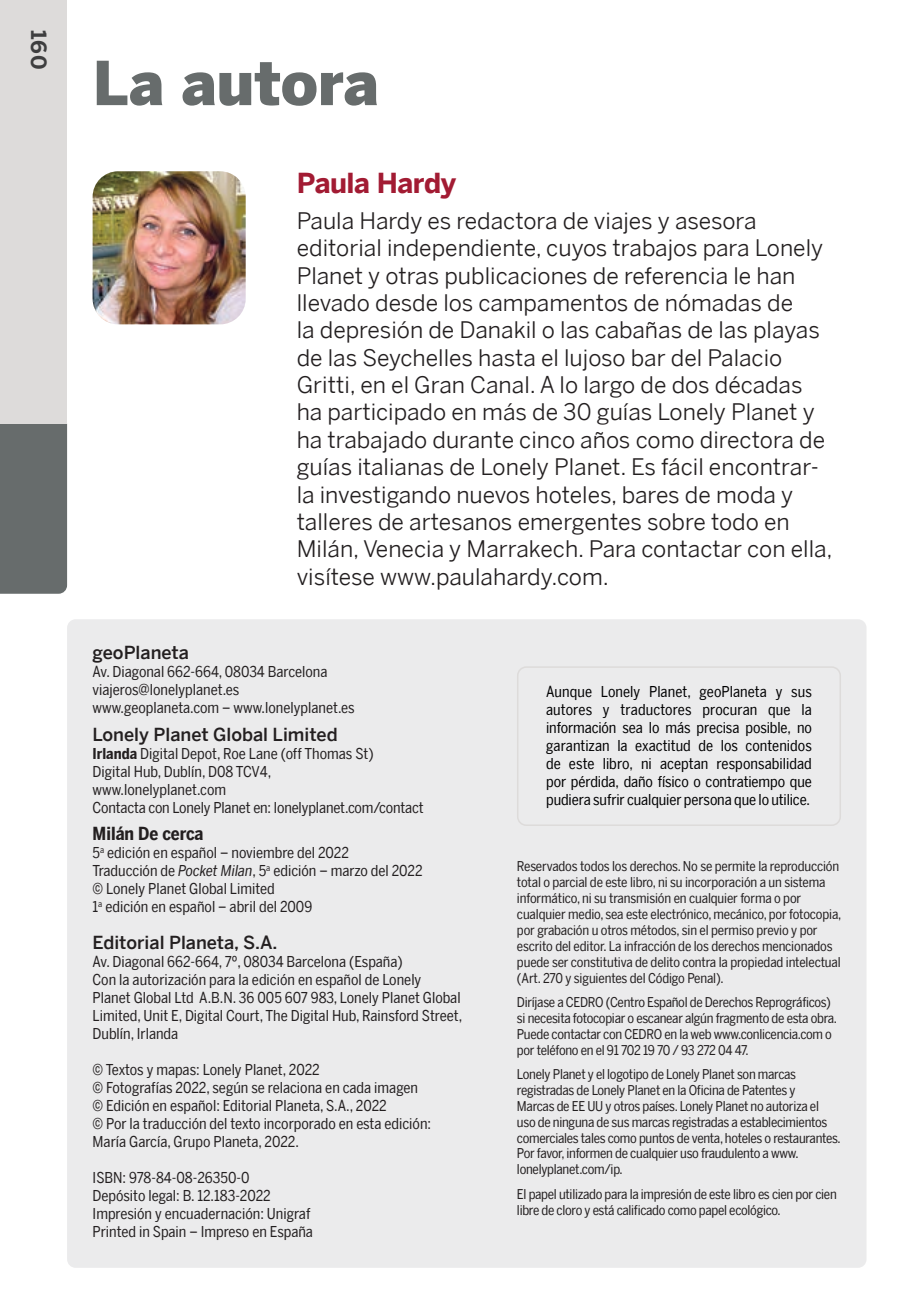
<style>
.page{position:relative;width:900px;height:1300px;background:#fff}
.page>*{position:absolute;margin:0;border:0;box-sizing:border-box;transform-origin:0 0}
.Heading_1{font:900 60px "LP Benton Sans";letter-spacing:-.005em;color:#676c6c}
.Heading_3{font:700 27.6px "LP Benton Sans";letter-spacing:-.02em;color:#a21b33}
.Flush_Left{font:22.8px/27.3px "LP Benton Sans";color:#231f20}
.Page_Number{font:700 21px "LP Benton Sans";color:#3e3e3f}
.Titulo_creditos{font:500 18px "LP Benton Sans";color:#231f20}
.Titulo_creditos-2{font:700 18px "LP Benton Sans Cond";color:#231f20}
.Texto_creditos{font:15px/18px "LP Benton Sans Cond";color:#231f20}
.t1{font:15px/18px "LP Benton Sans Cond";letter-spacing:-.005em;color:#000001;text-align:justify}
.Texto_creditos-2{font:13.5px/15.9px "LP Benton Sans Cond";letter-spacing:-.02em;color:#231f20}
.s1{font-weight:700}
.s2{font-style:italic}
</style>
<div class="page">
<div style="left:67px;top:619px;width:799px;height:649px;background:#ebebec;border-radius:9px"></div>
<div style="left:517px;top:666px;width:324px;height:160px;border:2px solid #dddbda;border-radius:9px"></div>
<img style="left:93px;top:171px;width:153px;height:153px">
<div style="left:0;top:424px;width:67px;height:170px;background:#676c6c"></div>
<div style="left:0;top:0;width:67px;height:424px;background:#dddbda"></div>
<p class="Page_Number" style="left:54px;top:30px;width:41px;rotate:90deg">160</p>
<p class="Heading_1" style="left:93px;top:38px;width:288px">La autora</p>
<p class="Heading_3" style="left:297px;top:163px;width:161px">Paula Hardy</p>
<p class="Flush_Left" style="left:297px;top:207px;width:538px">Paula Hardy es redactora de viajes y asesora editorial independiente, cuyos trabajos para Lonely Planet y otras publicaciones de referencia le han llevado desde los campamentos de nómadas de<br>la depresión de Danakil o las cabañas de las playas de las Seychelles hasta el lujoso bar del Palacio Gritti, en el Gran Canal. A lo largo de dos décadas ha participado en más de 30 guías Lonely Planet y ha trabajado durante cinco años como directora de guías italianas de Lonely Planet. Es fácil encontrar&shy;la investigando nuevos hoteles, bares de moda y talleres de artesanos emergentes sobre todo en Milán, Venecia y Marrakech. Para contactar con ella, visítese www.paulahardy.com.</p>
<p class="Titulo_creditos" style="left:93px;top:640px;width:98px">geoPlaneta</p>
<p class="Texto_creditos" style="left:93px;top:662px;width:236px">Av. Diagonal 662-664, 08034 Barcelona</p>
<p class="Texto_creditos" style="left:93px;top:680px;width:148px">viajeros@lonelyplanet.es</p>
<p class="Texto_creditos" style="left:93px;top:698px;width:264px">www.geoplaneta.com ‒ www.lonelyplanet.es</p>
<p class="Titulo_creditos" style="left:93px;top:723px;width:247px">Lonely Planet Global Limited</p>
<p class="Texto_creditos" style="left:93px;top:745px;width:283px"><span class="s1">Irlanda</span> Digital Depot, Roe Lane (off Thomas St)</p>
<p class="Texto_creditos" style="left:93px;top:763px;width:180px">Digital Hub, Dublín, D08 TCV4,</p>
<p class="Texto_creditos" style="left:93px;top:781px;width:135px">www.lonelyplanet.com</p>
<p class="Texto_creditos" style="left:93px;top:799px;width:332px">Contacta con Lonely Planet en: lonelyplanet.com/contact</p>
<p class="Titulo_creditos-2" style="left:93px;top:821px;width:112px">Milán De cerca</p>
<p class="Texto_creditos" style="left:93px;top:843px;width:258px">5<sup>a</sup> edición en español – noviembre del 2022</p>
<p class="Texto_creditos" style="left:93px;top:861px;width:332px">Traducción de <span class="s2">Pocket Milan</span>, 5<sup>a</sup> edición – marzo del 2022</p>
<p class="Texto_creditos" style="left:93px;top:879px;width:184px">© Lonely Planet Global Limited</p>
<p class="Texto_creditos" style="left:93px;top:897px;width:221px">1<sup>a</sup> edición en español – abril del 2009</p>
<p class="Titulo_creditos" style="left:93px;top:930px;width:186px">Editorial Planeta, S.A.</p>
<p class="Texto_creditos" style="left:93px;top:952px;width:312px">Av. Diagonal 662-664, 7º, 08034 Barcelona (España)</p>
<p class="Texto_creditos" style="left:93px;top:970px;width:371px">Con la autorización para la edición en español de Lonely Planet Global Ltd A.B.N. 36 005 607 983, Lonely Planet Global Limited, Unit E, Digital Court, The Digital Hub, Rainsford Street, Dublín, Irlanda</p>
<p class="Texto_creditos" style="left:93px;top:1060px;width:229px">© Textos y mapas: Lonely Planet, 2022</p>
<p class="Texto_creditos" style="left:93px;top:1078px;width:327px">© Fotografías 2022, según se relaciona en cada imagen</p>
<p class="Texto_creditos" style="left:93px;top:1096px;width:296px">© Edición en español: Editorial Planeta, S.A., 2022</p>
<p class="Texto_creditos" style="left:93px;top:1114px;width:340px">© Por la traducción del texto incorporado en esta edición:<br>María García, Grupo Planeta, 2022.</p>
<p class="Texto_creditos" style="left:93px;top:1168px;width:158px">ISBN: 978-84-08-26350-0</p>
<p class="Texto_creditos" style="left:93px;top:1186px;width:180px">Depósito legal: B. 12.183-2022</p>
<p class="Texto_creditos" style="left:93px;top:1204px;width:219px">Impresión y encuadernación: Unigraf</p>
<p class="Texto_creditos" style="left:93px;top:1222px;width:222px">Printed in Spain – Impreso en España</p>
<p class="t1" style="left:546px;top:683px;width:267px">Aunque Lonely Planet, geoPlaneta y sus autores y traductores procuran que la información sea lo más precisa posible, no garantizan la exactitud de los contenidos de este libro, ni aceptan responsabilidad por pérdida, daño físico o contratiempo que pudiera sufrir cualquier persona que lo utilice.</p>
<p class="Texto_creditos-2" style="left:517px;top:858px;width:326px">Reservados todos los derechos. No se permite la reproducción total o parcial de este libro, ni su incorporación a un sistema informático, ni su transmisión en cualquier forma o por cualquier medio, sea este electrónico, mecánico, por fotocopia, por grabación u otros métodos, sin el permiso previo y por escrito del editor. La infracción de los derechos mencionados puede ser constitutiva de delito contra la propiedad intelectual (Art. 270 y siguientes del Código Penal).</p>
<p class="Texto_creditos-2" style="left:517px;top:994px;width:322px">Diríjase a CEDRO (Centro Español de Derechos Reprográficos) si necesita fotocopiar o escanear algún fragmento de esta obra.<br>Puede contactar con CEDRO en la web www.conlicencia.com o por teléfono en el 91 702 19 70 / 93 272 04 47.</p>
<p class="Texto_creditos-2" style="left:517px;top:1066px;width:325px">Lonely Planet y el logotipo de Lonely Planet son marcas registradas de Lonely Planet en la Oficina de Patentes y<br>Marcas de EE UU y otros países. Lonely Planet no autoriza el uso de ninguna de sus marcas registradas a establecimientos comerciales tales como puntos de venta, hoteles o restaurantes.<br>Por favor, informen de cualquier uso fraudulento a www. lonelyplanet.com/ip.</p>
<p class="Texto_creditos-2" style="left:517px;top:1186px;width:321px">El papel utilizado para la impresión de este libro es cien por cien libre de cloro y está calificado como papel ecológico.</p>
</div>
